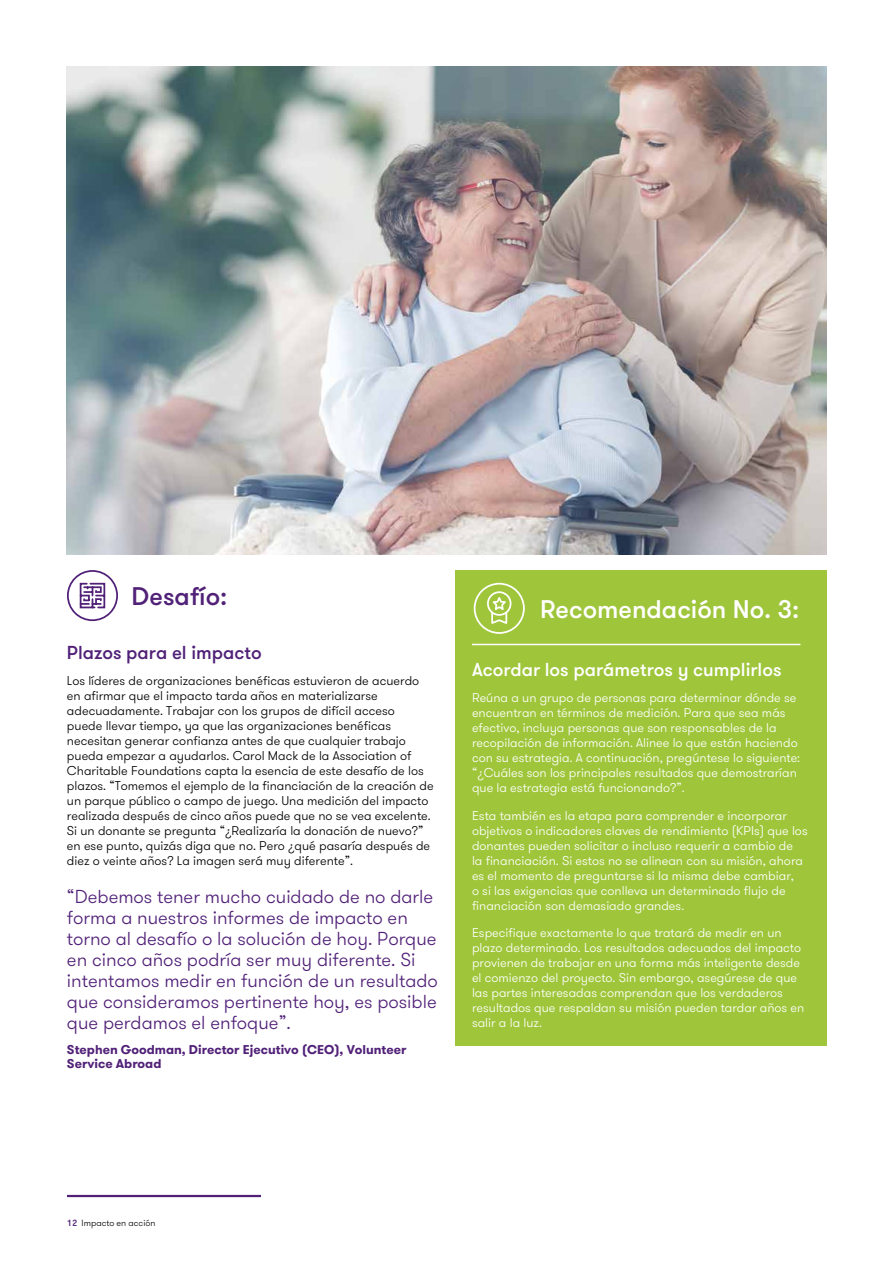
<style>
.page{position:relative;width:893px;height:1263px;background:#fff}
.page>*{position:absolute;margin:0;border:0;box-sizing:border-box;transform-origin:0 0}
.t1{font:500 25.5px "GT Walsheim Pro";color:#fff}
.t2{font:500 25.5px "GT Walsheim Pro";color:#512178}
.t3{font:300 18.75px/21px "GT Walsheim Pro";color:#512178}
.t4{font:500 18.75px "GT Walsheim Pro";color:#fff}
.t5{font:500 18.75px "GT Walsheim Pro";color:#512178}
.t6{font:300 12.75px/15px "GT Walsheim Pro";color:#fff}
.t7{font:300 12.75px/15px "GT Walsheim Pro";color:#000}
.t8{font:700 12.75px/13.5px "GT Walsheim Pro";color:#512178}
.t9{font:300 9px "GT Walsheim Pro";color:#000}
.s1{font-weight:500;color:#512178}
</style>
<div class="page">
<hr style="left:67px;top:1195px;width:194px;height:2px;background:#512178">
<div style="left:455px;top:644px;width:371px;height:402px;background:#9fc63b"></div>
<div style="left:455px;top:570px;width:371px;height:77px;background:#9fc63b"></div>
<svg style="left:474px;top:583px;width:51px;height:51px"></svg>
<hr style="left:472px;top:644px;width:328px;height:1px;background:#fff">
<img style="left:67px;top:67px;width:759px;height:488px">
<svg style="left:67px;top:570px;width:51px;height:51px"></svg>
<h1 class="t2" style="left:132px;top:580px;width:97px">Desafío:</h1>
<h2 class="t5" style="left:67px;top:640px;width:196px">Plazos para el impacto</h2>
<p class="t7" style="left:67px;top:673px;width:368px">Los líderes de organizaciones benéficas estuvieron de acuerdo en afirmar que el impacto tarda años en materializarse adecuadamente. Trabajar con los grupos de difícil acceso<br>puede llevar tiempo, ya que las organizaciones benéficas necesitan generar confianza antes de que cualquier trabajo pueda empezar a ayudarlos. Carol Mack de la Association of Charitable Foundations capta la esencia de este desafío de los plazos. “Tomemos el ejemplo de la financiación de la creación de un parque público o campo de juego. Una medición del impacto realizada después de cinco años puede que no se vea excelente.<br>Si un donante se pregunta “¿Realizaría la donación de nuevo?” en ese punto, quizás diga que no. Pero ¿qué pasaría después de diez o veinte años? La imagen será muy diferente”.</p>
<p class="t3" style="left:67px;top:886px;width:373px">“Debemos tener mucho cuidado de no darle forma a nuestros informes de impacto en torno al desafío o la solución de hoy. Porque en cinco años podría ser muy diferente. Si intentamos medir en función de un resultado que consideramos pertinente hoy, es posible que perdamos el enfoque”.</p>
<p class="t8" style="left:67px;top:1043px;width:341px">Stephen Goodman, Director Ejecutivo (CEO), Volunteer<br>Service Abroad</p>
<h1 class="t1" style="left:540px;top:593px;width:261px">Recomendación No. 3:</h1>
<h2 class="t4" style="left:472px;top:657px;width:311px">Acordar los parámetros y cumplirlos</h2>
<p class="t6" style="left:472px;top:690px;width:330px">Reúna a un grupo de personas para determinar dónde se encuentran en términos de medición. Para que sea más efectivo, incluya personas que son responsables de la recopilación de información. Alinee lo que están haciendo con su estrategia. A continuación, pregúntese lo siguiente: “¿Cuáles son los principales resultados que demostrarían que la estrategia está funcionando?”.</p>
<p class="t6" style="left:472px;top:808px;width:337px">Esta también es la etapa para comprender e incorporar objetivos o indicadores claves de rendimiento (KPIs) que los donantes pueden solicitar o incluso requerir a cambio de<br>la financiación. Si estos no se alinean con su misión, ahora es el momento de preguntarse si la misma debe cambiar,<br>o si las exigencias que conlleva un determinado flujo de financiación son demasiado grandes.</p>
<p class="t6" style="left:472px;top:926px;width:334px">Especifique exactamente lo que tratará de medir en un plazo determinado. Los resultados adecuados del impacto provienen de trabajar en una forma más inteligente desde el comienzo del proyecto. Sin embargo, asegúrese de que las partes interesadas comprendan que los verdaderos resultados que respaldan su misión pueden tardar años en salir a la luz.</p>
<p class="t9" style="left:67px;top:1217px;width:90px"><span class="s1">12</span> Impacto en acción</p>
</div>
